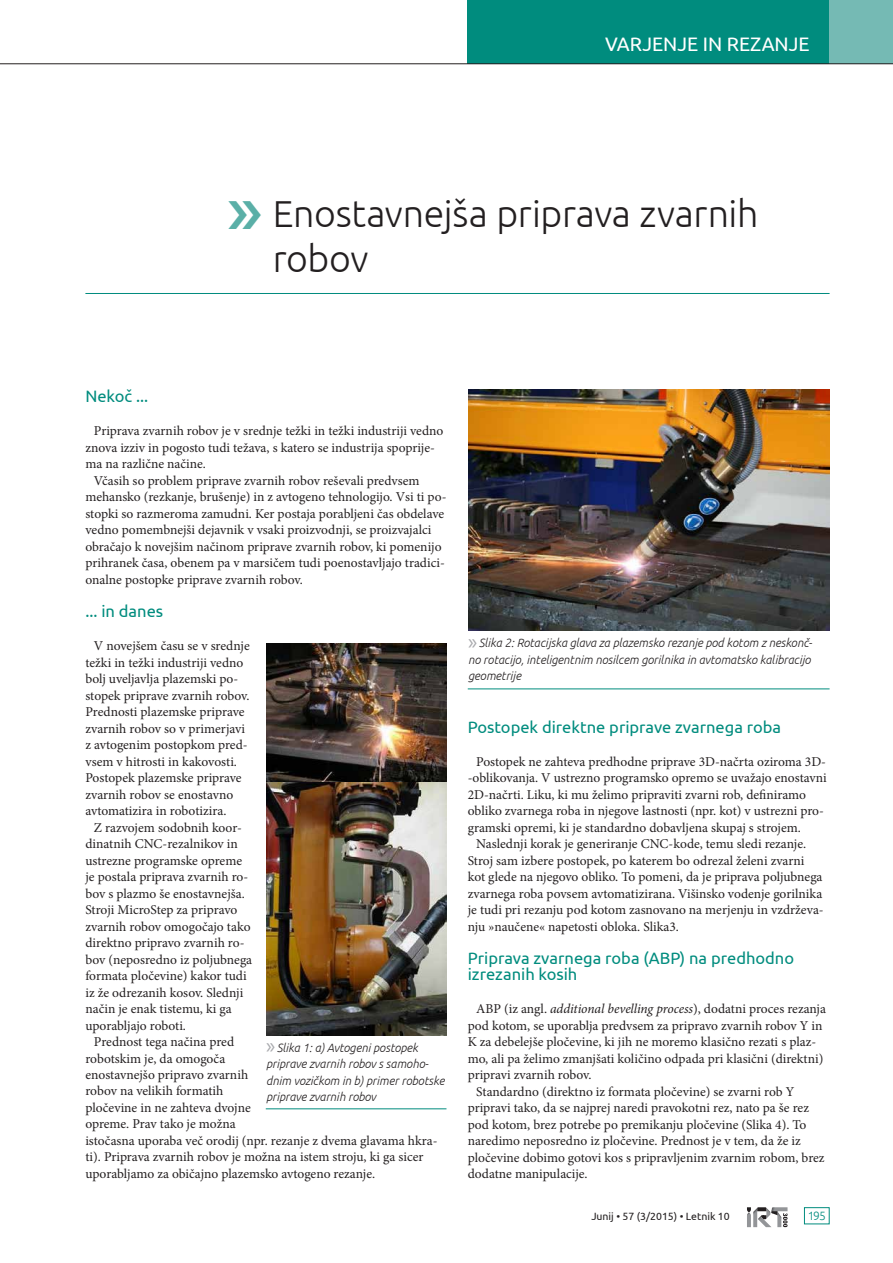
<style>
.page{position:relative;width:893px;height:1263px;background:#fff}
.page>*{position:absolute;margin:0;border:0;box-sizing:border-box;transform-origin:0 0}
.t1{font:300 37.5px/45px "Ubuntu";letter-spacing:-.01em;color:#231f20}
.t2{font:19.5px "Ubuntu";color:#fff}
.t3{font:16.5px/16.5px "Ubuntu";color:#008c7e}
.t4{font:13.5px/16.5px "Minion Pro";color:#231f20}
.t5{font:italic 300 12px/16.5px "Ubuntu";color:#231f20}
.t6{font:300 12px "Ubuntu";color:#008c7e}
.t7{font:10.5px "Ubuntu";color:#231f20}
.s1{font-family:"Myriad Pro";font-weight:400;font-style:normal;font-size:22.5px;color:#a8a9ad}
.s2{font-style:italic}
</style>
<div class="page">
<svg style="left:747px;top:1207px;width:40px;height:20px"></svg>
<div style="left:804px;top:1207px;width:26px;height:17px;border:1px solid #008c7e"></div>
<div style="left:829px;top:0;width:64px;height:64px;background:#75bab4"></div>
<div style="left:468px;top:0;width:361px;height:64px;background:#008c7e"></div>
<hr style="left:85px;top:293px;width:745px;height:1px;background:#008c7e">
<img style="left:266px;top:643px;width:181px;height:392px">
<img style="left:468px;top:390px;width:362px;height:240px">
<hr style="left:468px;top:689px;width:362px;height:1px;background:#008c7e">
<hr style="left:266px;top:1108px;width:180px;height:1px;background:#008c7e">
<hr style="left:0;top:63px;width:893px;height:1px;background:#231f20">
<h2 class="t2" style="left:605px;top:32px;width:206px">VARJENJE IN REZANJE</h2>
<h1 class="t1" style="left:273px;top:190px;width:487px">Enostavnejša priprava zvarnih robov</h1>
<p class="t3" style="left:85px;top:388px;width:64px">Nekoč ...</p>
<p class="t4" style="left:94px;top:423px;width:351px">Priprava zvarnih robov je v srednje težki in težki industriji vedno</p>
<p class="t4" style="left:85px;top:439px;width:351px">znova izziv in pogosto tudi težava, s katero se industrija spoprije-</p>
<p class="t4" style="left:85px;top:456px;width:122px">ma na različne načine.</p>
<p class="t4" style="left:94px;top:472px;width:327px">Včasih so problem priprave zvarnih robov reševali predvsem</p>
<p class="t4" style="left:85px;top:489px;width:363px">mehansko (rezkanje, brušenje) in z avtogeno tehnologijo. Vsi ti po-</p>
<p class="t4" style="left:85px;top:505px;width:360px">stopki so razmeroma zamudni. Ker postaja porabljeni čas obdelave</p>
<p class="t4" style="left:85px;top:522px;width:348px">vedno pomembnejši dejavnik v vsaki proizvodnji, se proizvajalci</p>
<p class="t4" style="left:85px;top:538px;width:358px">obračajo k novejšim načinom priprave zvarnih robov, ki pomenijo</p>
<p class="t4" style="left:85px;top:555px;width:361px">prihranek časa, obenem pa v marsičem tudi poenostavljajo tradici-</p>
<p class="t4" style="left:85px;top:571px;width:219px">onalne postopke priprave zvarnih robov.</p>
<p class="t3" style="left:85px;top:602px;width:79px">... in danes</p>
<p class="t4" style="left:85px;top:637px;width:166px;text-indent:9px">V novejšem času se v srednje težki in težki industriji vedno bolj uveljavlja plazemski po&shy;stopek priprave zvarnih robov.<br>Prednosti plazemske priprave zvarnih robov so v primerjavi z avtogenim postopkom pred&shy;vsem v hitrosti in kakovosti.<br>Postopek plazemske priprave zvarnih robov se enostavno avtomatizira in robotizira.</p>
<p class="t4" style="left:85px;top:819px;width:168px;text-indent:9px">Z razvojem sodobnih koor&shy;dinatnih CNC-rezalnikov in ustrezne programske opreme je postala priprava zvarnih ro&shy;bov s plazmo še enostavnejša.<br>Stroji MicroStep za pripravo zvarnih robov omogočajo tako direktno pripravo zvarnih ro&shy;bov (neposredno iz poljubnega formata pločevine) kakor tudi iz že odrezanih kosov. Slednji način je enak tistemu, ki ga uporabljajo roboti.</p>
<p class="t4" style="left:85px;top:1033px;width:354px;text-indent:9px">Prednost tega načina pred<br>robotskim je, da omogoča<br>enostavnejšo pripravo zvarnih<br>robov na velikih formatih<br>pločevine in ne zahteva dvojne<br>opreme. Prav tako je možna<br>istočasna uporaba več orodij (npr. rezanje z dvema glavama hkra&shy;ti). Priprava zvarnih robov je možna na istem stroju, ki ga sicer uporabljamo za običajno plazemsko avtogeno rezanje.</p>
<p class="t5" style="left:266px;top:1039px;width:180px"><span class="s1">»</span> Slika 1: a) Avtogeni postopek priprave zvarnih robov s samoho&shy;dnim vozičkom in b) primer robotske priprave zvarnih robov</p>
<p class="t5" style="left:468px;top:634px;width:346px"><span class="s1">»</span> Slika 2: Rotacijska glava za plazemsko rezanje pod kotom z neskonč&shy;no rotacijo, inteligentnim nosilcem gorilnika in avtomatsko kalibracijo geometrije</p>
<p class="t3" style="left:468px;top:718px;width:315px">Postopek direktne priprave zvarnega roba</p>
<p class="t4" style="left:476px;top:753px;width:351px">Postopek ne zahteva predhodne priprave 3D-načrta oziroma 3D-</p>
<p class="t4" style="left:468px;top:769px;width:361px">-oblikovanja. V ustrezno programsko opremo se uvažajo enostavni</p>
<p class="t4" style="left:468px;top:786px;width:340px">2D-načrti. Liku, ki mu želimo pripraviti zvarni rob, definiramo</p>
<p class="t4" style="left:468px;top:802px;width:358px">obliko zvarnega roba in njegove lastnosti (npr. kot) v ustrezni pro-</p>
<p class="t4" style="left:468px;top:819px;width:335px">gramski opremi, ki je standardno dobavljena skupaj s strojem.</p>
<p class="t4" style="left:476px;top:835px;width:331px">Naslednji korak je generiranje CNC-kode, temu sledi rezanje.</p>
<p class="t4" style="left:468px;top:852px;width:338px">Stroj sam izbere postopek, po katerem bo odrezal želeni zvarni</p>
<p class="t4" style="left:468px;top:868px;width:356px">kot glede na njegovo obliko. To pomeni, da je priprava poljubnega</p>
<p class="t4" style="left:468px;top:885px;width:356px">zvarnega roba povsem avtomatizirana. Višinsko vodenje gorilnika</p>
<p class="t4" style="left:468px;top:901px;width:357px">je tudi pri rezanju pod kotom zasnovano na merjenju in vzdrževa-</p>
<p class="t4" style="left:468px;top:918px;width:213px">nju »naučene« napetosti obloka. Slika3.</p>
<p class="t3" style="left:468px;top:949px;width:328px">Priprava zvarnega roba (ABP) na predhodno izrezanih kosih</p>
<p class="t4" style="left:476px;top:1000px;width:351px">ABP (iz angl. <span class="s2">additional bevelling process</span>), dodatni proces rezanja</p>
<p class="t4" style="left:468px;top:1017px;width:356px">pod kotom, se uporablja predvsem za pripravo zvarnih robov Y in</p>
<p class="t4" style="left:468px;top:1033px;width:350px">K za debelejše pločevine, ki jih ne moremo klasično rezati s plaz-</p>
<p class="t4" style="left:468px;top:1050px;width:357px">mo, ali pa želimo zmanjšati količino odpada pri klasični (direktni)</p>
<p class="t4" style="left:468px;top:1066px;width:125px">pripravi zvarnih robov.</p>
<p class="t4" style="left:476px;top:1083px;width:320px">Standardno (direktno iz formata pločevine) se zvarni rob Y</p>
<p class="t4" style="left:468px;top:1099px;width:343px">pripravi tako, da se najprej naredi pravokotni rez, nato pa še rez</p>
<p class="t4" style="left:468px;top:1116px;width:340px">pod kotom, brez potrebe po premikanju pločevine (Slika 4). To</p>
<p class="t4" style="left:468px;top:1132px;width:335px">naredimo neposredno iz pločevine. Prednost je v tem, da že iz</p>
<p class="t4" style="left:468px;top:1149px;width:358px">pločevine dobimo gotovi kos s pripravljenim zvarnim robom, brez</p>
<p class="t4" style="left:468px;top:1165px;width:121px">dodatne manipulacije.</p>
<p class="t7" style="left:591px;top:1209px;width:140px">Junij • 57 (3/2015) • Letnik 10</p>
<p class="t6" style="left:808px;top:1208px;width:20px">195</p>
</div>
